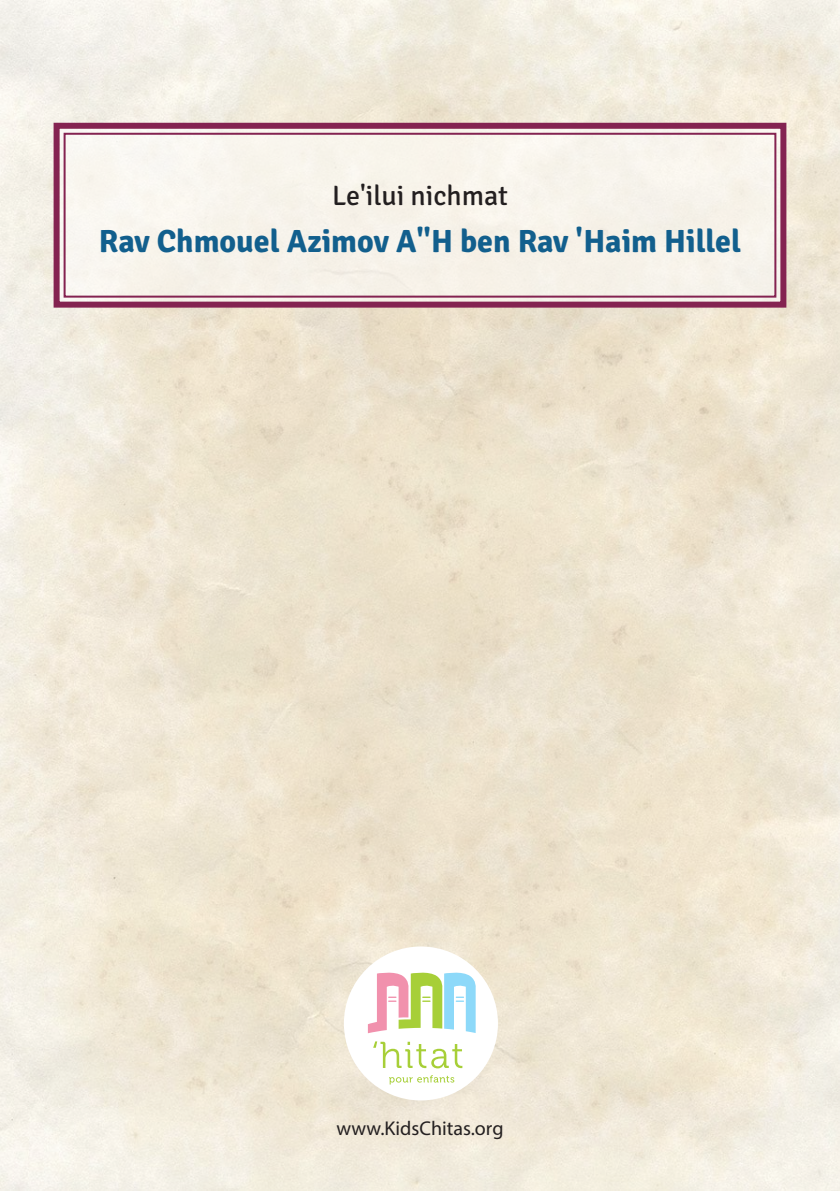
<style>
.page{position:relative;width:840px;height:1191px;background:#fff}
.page>*{position:absolute;margin:0;border:0;box-sizing:border-box;transform-origin:0 0}
.t1{font:700 32px "Signika";color:#125f8d}
.t2{font:28px "Signika";color:#231f20}
.t3{font:20px "Myriad Pro";color:#231f20}
</style>
<div class="page">
<svg style="left:367px;top:972px;width:109px;height:61px"></svg>
<svg style="left:389px;top:1075px;width:65px;height:9px"></svg>
<svg style="left:373px;top:1041px;width:89px;height:27px"></svg>
<svg style="left:51px;top:120px;width:738px;height:191px"></svg>
<div style="left:64px;top:133px;width:712px;height:165px;border:2px solid #842351"></div>
<p class="t2" style="left:332px;top:179px;width:177px">Le'ilui nichmat</p>
<p class="t1" style="left:99px;top:222px;width:643px">Rav Chmouel Azimov A"H ben Rav 'Haim Hillel</p>
<p class="t3" style="left:336px;top:1115px;width:168px">www.KidsChitas.org</p>
</div>
